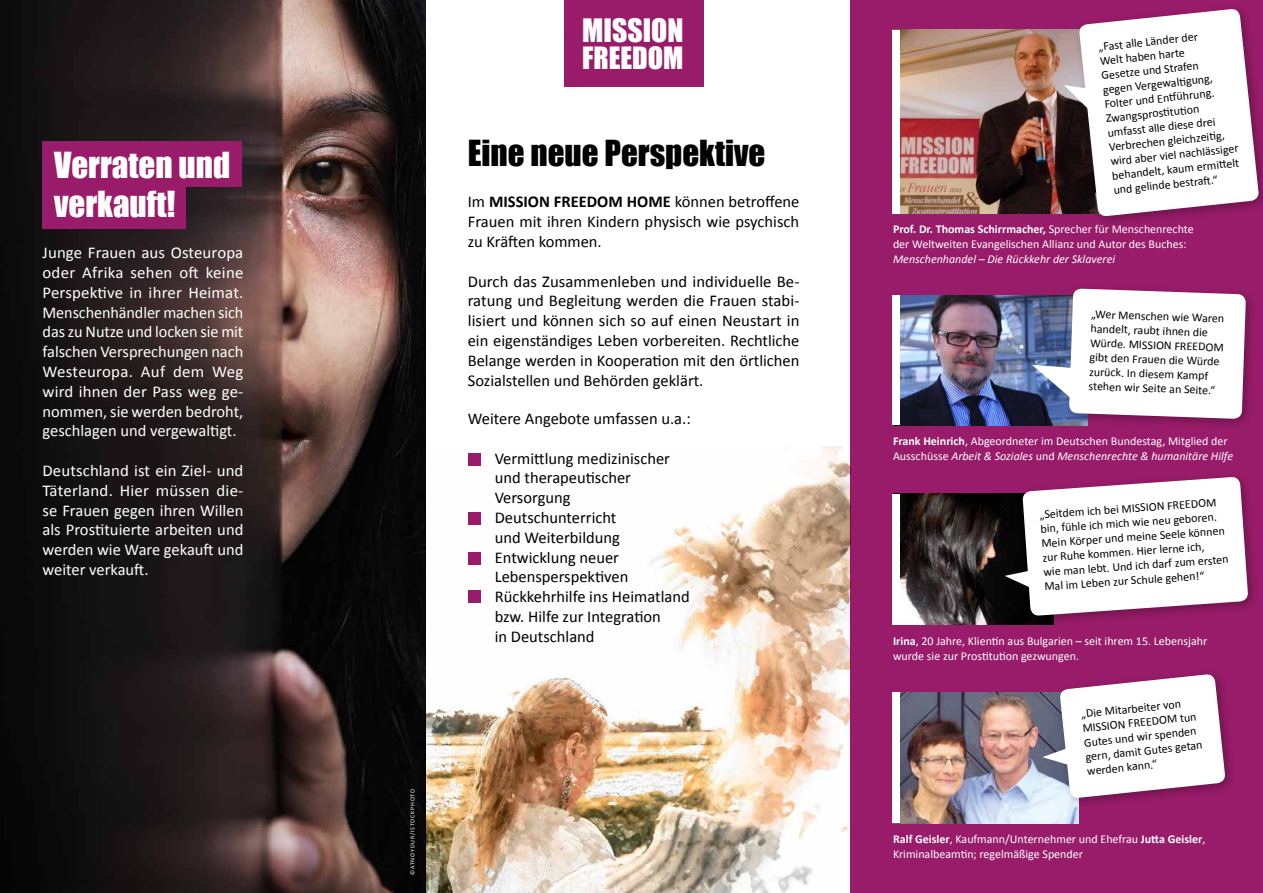
<style>
.page{position:relative;width:1263px;height:893px;background:#fff}
.page>*{position:absolute;margin:0;border:0;box-sizing:border-box;transform-origin:0 0}
.t1{font:33px/39.6px "Impact";color:#fff}
.t2{font:33px "Impact";color:#000}
.t3{font:29.7px "Impact";color:#fff}
.t4{font:28.2px "Impact";color:#fff}
.t5{font:16.5px/19.8px "Calibri";color:#000}
.t6{font:16.5px/19.8px "Calibri";color:#fff;text-align:justify}
.t7{font:12px/14.4px "Calibri";color:#000}
.t8{font:12px/15px "Calibri";color:#fff}
.t9{font:italic 12px "Calibri";color:#fff}
.t10{font:6px "Calibri";letter-spacing:.14em;color:#fff}
.s1{font-weight:700}
.s2{font-style:italic}
</style>
<div class="page">
<img style="left:0;top:0;width:425px;height:893px">
<div style="left:850px;top:0;width:413px;height:893px;background:#991c6a"></div>
<img style="left:899px;top:30px;width:165px;height:184px">
<img style="left:425px;top:446px;width:425px;height:447px">
<div style="left:43px;top:141px;width:199px;height:45px;background:#991c6a"></div>
<div style="left:43px;top:183px;width:143px;height:45px;background:#991c6a"></div>
<img style="left:899px;top:296px;width:164px;height:129px">
<img style="left:899px;top:494px;width:118px;height:131px">
<img style="left:893px;top:692px;width:185px;height:132px">
<div style="left:1063px;top:283px;width:195px;height:148px;background:#000;opacity:.3"></div>
<div style="left:1017px;top:471px;width:243px;height:156px;background:#000;opacity:.3"></div>
<div style="left:1054px;top:669px;width:183px;height:141px;background:#000;opacity:.3"></div>
<div style="left:564px;top:0;width:139px;height:87px;background:#991c6a"></div>
<svg style="left:1042px;top:674px;width:184px;height:125px;background:#e0cfdc"></svg>
<svg style="left:1005px;top:476px;width:243px;height:140px;background:#ded0d9"></svg>
<svg style="left:1032px;top:288px;width:214px;height:131px;background:#dbd8e3"></svg>
<div style="left:892px;top:30px;width:7px;height:184px;background:#fff"></div>
<div style="left:892px;top:296px;width:7px;height:129px;background:#fff"></div>
<div style="left:892px;top:494px;width:7px;height:131px;background:#fff"></div>
<div style="left:892px;top:692px;width:7px;height:131px;background:#fff"></div>
<div style="left:468px;top:453px;width:12px;height:13px;background:#991c6a"></div>
<div style="left:468px;top:512px;width:12px;height:13px;background:#991c6a"></div>
<div style="left:468px;top:552px;width:12px;height:13px;background:#991c6a"></div>
<div style="left:468px;top:590px;width:12px;height:13px;background:#991c6a"></div>
<div style="left:1074px;top:3px;width:189px;height:225px;background:#000;opacity:.3"></div>
<svg style="left:1064px;top:8px;width:195px;height:209px;background:#dccdd5"></svg>
<h1 class="t1" style="left:54px;top:144px;width:178px">Verraten und verkauft!</h1>
<p class="t6" style="left:43px;top:243px;width:202px">Junge Frauen aus Osteuropa oder Afrika sehen oft keine Perspektive in ihrer Heimat.<br>Menschenhändler machen sich das zu Nutze und locken sie mit falschen Versprechungen nach Westeuropa. Auf dem Weg wird ihnen der Pass weg ge&shy;nommen, sie werden bedroht, geschlagen und vergewaltigt.</p>
<h3 class="t6" style="left:43px;top:461px;width:202px">Deutschland ist ein Ziel- und Täterland. Hier müssen die&shy;se Frauen gegen ihren Willen als Prostituierte arbeiten und werden wie Ware gekauft und weiter verkauft.</h3>
<h2 class="t3" style="left:582px;top:8px;width:103px">MISSION</h2>
<h3 class="t4" style="left:582px;top:36px;width:103px">FREEDOM</h3>
<h1 class="t2" style="left:468px;top:128px;width:299px">Eine neue Perspektive</h1>
<h3 class="t5" style="left:468px;top:192px;width:333px;text-align:justify">Im <span class="s1">MISSION FREEDOM HOME</span> können betroffene Frauen mit ihren Kindern physisch wie psychisch zu Kräften kommen.</h3>
<p class="t5" style="left:468px;top:271px;width:333px;text-align:justify">Durch das Zusammenleben und individuelle Be&shy;ratung und Begleitung werden die Frauen stabi&shy;lisiert und können sich so auf einen Neustart in ein eigenständiges Leben vorbereiten. Rechtliche Belange werden in Kooperation mit den örtlichen Sozialstellen und Behörden geklärt.</p>
<h3 class="t5" style="left:468px;top:409px;width:225px">Weitere Angebote umfassen u.a.:</h3>
<h3 class="t5" style="left:495px;top:448px;width:177px;text-indent:-27px">• Vermittlung medizinischer und therapeutischer<br>Versorgung</h3>
<h3 class="t5" style="left:468px;top:508px;width:154px;text-align:right">• Deutschunterricht und Weiterbildung</h3>
<h3 class="t5" style="left:495px;top:547px;width:135px;text-indent:-27px">• Entwicklung neuer<br>Lebensperspektiven</h3>
<h3 class="t5" style="left:495px;top:587px;width:196px;text-indent:-27px">• Rückkehrhilfe ins Heimatland bzw. Hilfe zur Integration<br>in Deutschland</h3>
<p class="t10" style="left:409px;top:875px;width:87px;rotate:-90deg">©ATNOYDUR/ISTOCKPHOTO</p>
<p class="t7" style="left:1098px;top:40px;width:130px;rotate:-6deg">„Fast alle Länder der<br>Welt haben harte<br>Gesetze und Strafen gegen Vergewalti gung,<br>Folter und Entf ührung.<br>Zwangsprosti tuti on umfasst alle diese drei<br>Verbrechen gleichzeiti g, wird aber viel nachlässiger behandelt, kaum ermitt elt und gelinde bestraft .“</p>
<p class="t8" style="left:893px;top:222px;width:302px"><span class="s1">Prof. Dr. Thomas Schirrmacher,</span> Sprecher für Menschenrechte der Weltweiten Evangelischen Allianz und Autor des Buches:</p>
<p class="t9" style="left:893px;top:251px;width:224px">Menschenhandel – Die Rückkehr der Sklaverei</p>
<p class="t7" style="left:1091px;top:307px;width:135px;rotate:2deg">„Wer Menschen wie Waren handelt, raubt ihnen die<br>Würde. MISSION FREEDOM gibt den Frauen die Würde zurück. In diesem Kampf stehen wir Seite an Seite.“</p>
<p class="t8" style="left:893px;top:434px;width:342px"><span class="s1">Frank Heinrich</span>, Abgeordneter im Deutschen Bundestag, Mitglied der<br>Ausschüsse <span class="s2">Arbeit &amp; Soziales</span> und <span class="s2">Menschenrechte &amp; humanitäre Hilfe</span></p>
<p class="t7" style="left:1039px;top:507px;width:187px;rotate:-4deg">„Seitdem ich bei MISSION FREEDOM bin, fühle ich mich wie neu geboren.<br>Mein Körper und meine Seele können zur Ruhe kommen. Hier lerne ich,<br>wie man lebt. Und ich darf zum ersten Mal im Leben zur Schule gehen!“</p>
<p class="t8" style="left:893px;top:634px;width:316px"><span class="s1">Irina</span>, 20 Jahre, Klientin aus Bulgarien – seit ihrem 15. Lebensjahr wurde sie zur Prostitution gezwungen.</p>
<p class="t7" style="left:1080px;top:707px;width:119px;rotate:-6deg">„Die Mitarbeiter von<br>MISSION FREEDOM tun<br>Gutes und wir spenden gern, damit Gutes getan werden kann.“</p>
<p class="t8" style="left:893px;top:832px;width:314px"><span class="s1">Ralf Geisler</span>, Kaufmann/Unternehmer und Ehefrau <span class="s1">Jutta Geisler</span>,<br>Kriminalbeamtin; regelmäßige Spender</p>
</div>
